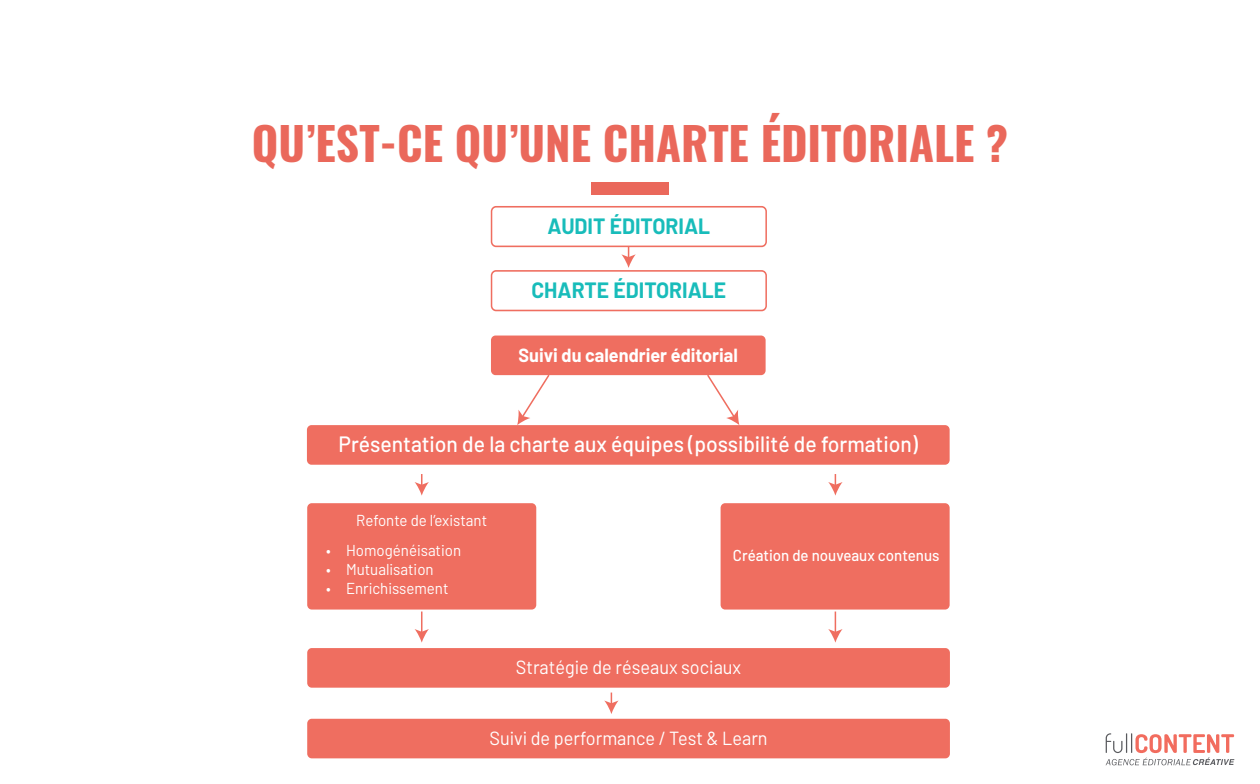
<style>
.page{position:relative;width:1260px;height:784px;background:#fff}
.page>*{position:absolute;margin:0;border:0;box-sizing:border-box;transform-origin:0 0}
.t1{font:700 45.5px "Oswald";color:#ea685b}
.t2{font:500 22.22px "Barlow";color:#fff;scale:.95 1}
.t3{font:700 22.22px "Barlow";color:#18bcba;scale:.95 1}
.t4{font:19.07px "Barlow";color:#fff;scale:.95 1}
.t5{font:700 19.07px "Barlow";color:#fff;scale:.95 1}
.t6{font:15.92px "Barlow";color:#fff;scale:.95 1}
.t7{font:500 15.92px "Barlow";color:#fff;scale:.95 1}
</style>
<div class="page">
<svg style="left:1106px;top:733px;width:128px;height:32px"></svg>
<div style="left:591px;top:182px;width:78px;height:13px;background:#ea685b"></div>
<div style="left:307px;top:425px;width:643px;height:40px;background:#ef6e60;border-radius:5px"></div>
<div style="left:307px;top:648px;width:643px;height:39px;background:#ef6e60;border-radius:5px"></div>
<div style="left:307px;top:719px;width:643px;height:39px;background:#ef6e60;border-radius:5px"></div>
<div style="left:307px;top:503px;width:229px;height:106px;background:#ef6e60;border-radius:5px"></div>
<div style="left:721px;top:503px;width:229px;height:106px;background:#ef6e60;border-radius:5px"></div>
<div style="left:491px;top:206px;width:276px;height:41px;border:2px solid #ef6e60;border-radius:5px"></div>
<div style="left:491px;top:270px;width:276px;height:41px;border:2px solid #ef6e60;border-radius:5px"></div>
<div style="left:491px;top:335px;width:275px;height:40px;background:#ef6e60;border-radius:5px"></div>
<svg style="left:621px;top:246px;width:15px;height:22px"></svg>
<svg style="left:517px;top:375px;width:34px;height:50px"></svg>
<svg style="left:706px;top:375px;width:33px;height:50px"></svg>
<svg style="left:828px;top:474px;width:15px;height:21px"></svg>
<svg style="left:415px;top:474px;width:14px;height:21px"></svg>
<svg style="left:604px;top:692px;width:15px;height:22px"></svg>
<svg style="left:828px;top:611px;width:15px;height:31px"></svg>
<hr style="left:421px;top:611px;width:2px;height:22px;background:#ef6e60">
<svg style="left:415px;top:629px;width:14px;height:13px"></svg>
<h1 class="t1" style="left:252px;top:124px;width:758px">QU’EST-CE QU’UNE CHARTE ÉDITORIALE ?</h1>
<p class="t3" style="left:547px;top:213px;width:173px">AUDIT ÉDITORIAL</p>
<p class="t3" style="left:531px;top:277px;width:207px">CHARTE ÉDITORIALE</p>
<p class="t5" style="left:519px;top:345px;width:232px">Suivi du calendrier éditorial</p>
<p class="t2" style="left:339px;top:435px;width:611px">Présentation de la charte aux équipes (possibilité de formation)</p>
<p class="t6" style="left:356px;top:515px;width:139px">Refonte de l’existant</p>
<p class="t6" style="left:326px;top:545px;width:143px">• Homogénéisation</p>
<p class="t6" style="left:326px;top:564px;width:115px">• Mutualisation</p>
<p class="t6" style="left:326px;top:583px;width:130px">• Enrichissement</p>
<p class="t7" style="left:733px;top:549px;width:219px">Création de nouveaux contenus</p>
<p class="t4" style="left:516px;top:660px;width:239px">Stratégie de réseaux sociaux</p>
<p class="t2" style="left:495px;top:727px;width:347px">Suivi de performance / Test &amp; Learn</p>
<p class="t4" style="left:489px;top:731px;width:294px">Suivi de performance / Test &amp; Learn</p>
</div>
